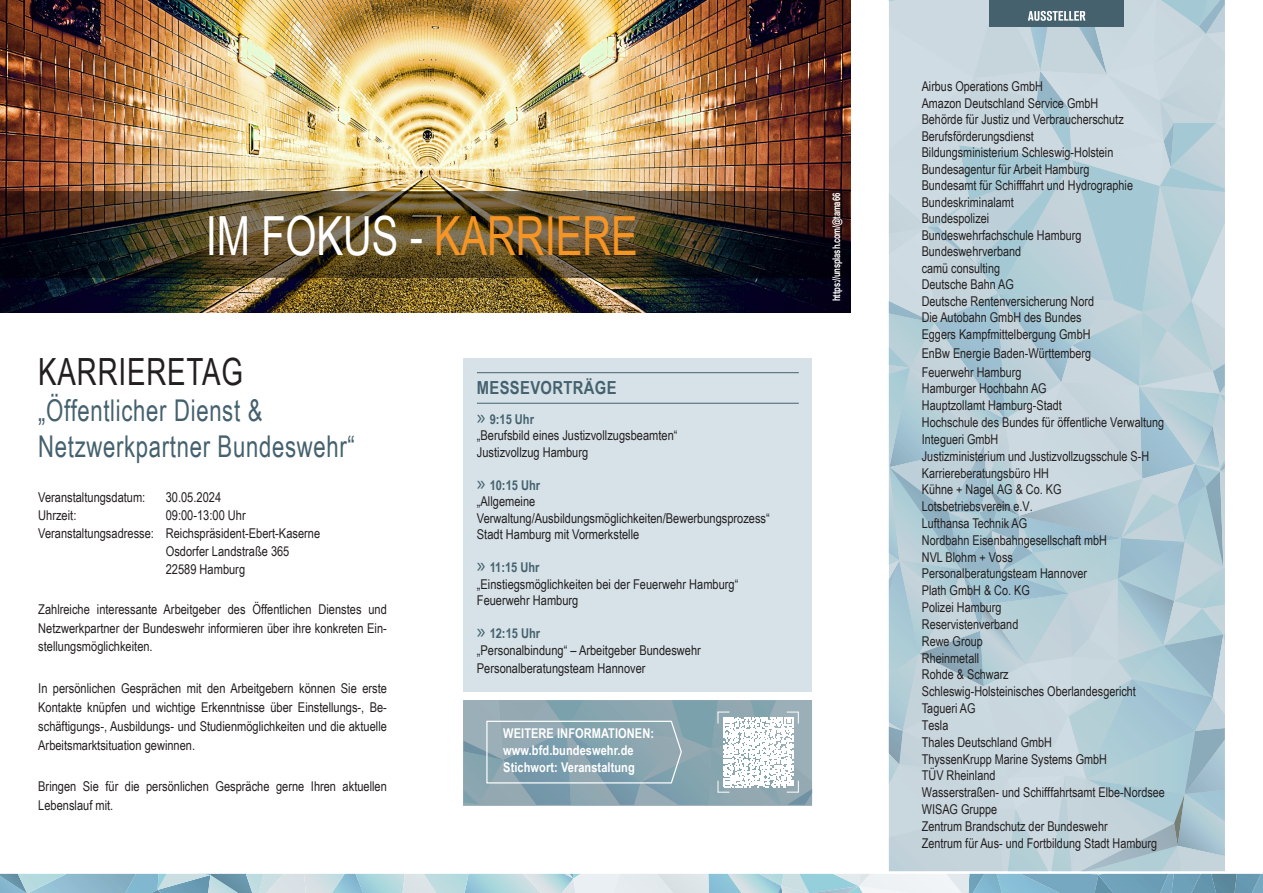
<style>
.page{position:relative;width:1263px;height:893px;background:#fff}
.page>*{position:absolute;margin:0;border:0;box-sizing:border-box;transform-origin:0 0}
.Veranstaltungs-Uhrze{font:54px "Arial Narrow";color:#fff;scale:.9 1}
.Headline_2{font:37.5px "Arial Narrow";letter-spacing:.025em;color:#231f20;scale:.9 1}
.Subline{font:30px/36px "Arial Narrow";letter-spacing:.025em;color:#45616e;scale:.9 1}
.Headlines_Zwischenhe{font:700 18px "Arial Narrow";letter-spacing:.02em;color:#45616e}
.Text{font:13.5px/16.8px "Arial Narrow";color:#231f20;text-align:justify}
.Text_Aufzählung_link{font:13.5px/16.5px "Arial Narrow";color:#231f20}
.t1{font:700 13.5px/17px "Arial Narrow";letter-spacing:.005em;color:#fff}
.t2{font:700 13.5px "Arial Narrow";color:#45616e}
.Veranstaltungs-Uhrze-2{font:700 10.5px "Arial Narrow";letter-spacing:-.025em;color:#fff;scale:.9 1}
.s1{color:#f79524}
.s2{font-family:"Myriad Pro";font-weight:400;font-size:21px}
</style>
<div class="page">
<img style="left:0;top:0;width:1263px;height:893px">
<p class="Veranstaltungs-Uhrze" style="left:206px;top:197px;width:481px">IM FOKUS - <span class="s1">KARRIERE</span></p>
<p class="Headline_2" style="left:38px;top:345px;width:229px">KARRIERETAG</p>
<p class="Subline" style="left:38px;top:392px;width:353px">„Öffentlicher Dienst &amp;<br>Netzwerkpartner Bundeswehr“</p>
<p class="Text" style="left:38px;top:489px;width:109px">Veranstaltungsdatum:</p>
<p class="Text" style="left:166px;top:489px;width:57px">30.05.2024</p>
<p class="Text" style="left:38px;top:507px;width:40px">Uhrzeit:</p>
<p class="Text" style="left:166px;top:507px;width:82px">09:00-13:00 Uhr</p>
<p class="Text" style="left:38px;top:525px;width:283px">Veranstaltungsadresse: Reichspräsident-Ebert-Kaserne</p>
<p class="Text" style="left:166px;top:543px;width:125px">Osdorfer Landstraße 365</p>
<p class="Text" style="left:166px;top:561px;width:81px">22589 Hamburg</p>
<p class="Text" style="left:38px;top:599px;width:350px;line-height:18.8px">Zahlreiche interessante Arbeitgeber des Öffentlichen Dienstes und Netzwerkpartner der Bundeswehr informieren über ihre konkreten Ein&shy;stellungsmöglichkeiten.</p>
<p class="Text" style="left:38px;top:679px;width:350px;line-height:18.8px">In persönlichen Gesprächen mit den Arbeitgebern können Sie erste Kontakte knüpfen und wichtige Erkenntnisse über Einstellungs-, Be&shy;schäftigungs-, Ausbildungs- und Studienmöglichkeiten und die aktuelle Arbeitsmarktsituation gewinnen.</p>
<p class="Text" style="left:38px;top:777px;width:350px;line-height:18.8px">Bringen Sie für die persönlichen Gespräche gerne Ihren aktuellen<br>Lebenslauf mit.</p>
<p class="Headlines_Zwischenhe" style="left:477px;top:374px;width:141px">MESSEVORTRÄGE</p>
<p class="t2" style="left:477px;top:409px;width:59px"><span class="s2">»</span> 9:15 Uhr</p>
<p class="Text" style="left:477px;top:426px;width:202px">„Berufsbild eines Justizvollzugsbeamten“</p>
<p class="Text" style="left:477px;top:443px;width:113px">Justizvollzug Hamburg</p>
<p class="t2" style="left:477px;top:475px;width:65px"><span class="s2">»</span> 10:15 Uhr</p>
<p class="Text_Aufzählung_link" style="left:477px;top:493px;width:294px">„Allgemeine<br>Verwaltung/Ausbildungsmöglichkeiten/Bewerbungsprozess“</p>
<p class="Text_Aufzählung_link" style="left:477px;top:526px;width:164px">Stadt Hamburg mit Vormerkstelle</p>
<p class="t2" style="left:477px;top:557px;width:64px"><span class="s2">»</span> 11:15 Uhr</p>
<p class="Text_Aufzählung_link" style="left:477px;top:575px;width:263px">„Einstiegsmöglichkeiten bei der Feuerwehr Hamburg“</p>
<p class="Text_Aufzählung_link" style="left:477px;top:592px;width:103px">Feuerwehr Hamburg</p>
<p class="t2" style="left:477px;top:623px;width:65px"><span class="s2">»</span> 12:15 Uhr</p>
<p class="Text" style="left:477px;top:642px;width:226px">„Personalbindung“ – Arbeitgeber Bundeswehr</p>
<p class="Text" style="left:477px;top:660px;width:170px">Personalberatungsteam Hannover</p>
<p class="t1" style="left:503px;top:724px;width:152px">WEITERE INFORMATIONEN: www.bfd.bundeswehr.de</p>
<p class="t1" style="left:503px;top:758px;width:133px">Stichwort: Veranstaltung</p>
<p class="Veranstaltungs-Uhrze-2" style="left:828px;top:301px;width:121px;rotate:-90deg">https://unsplash.com/@tama66</p>
<p class="Text" style="left:922px;top:78px;width:213px;text-align:left">Airbus Operations GmbH<br>Amazon Deutschland Service GmbH<br>Behörde für Justiz und Verbraucherschutz<br>Berufsförderungsdienst<br>Bildungsministerium Schleswig-Holstein<br>Bundesagentur für Arbeit Hamburg<br>Bundesamt für Schifffahrt und Hydrographie<br>Bundeskriminalamt<br>Bundespolizei<br>Bundeswehrfachschule Hamburg<br>Bundeswehrverband<br>camü consulting<br>Deutsche Bahn AG<br>Deutsche Rentenversicherung Nord<br>Die Autobahn GmbH des Bundes</p>
<p class="Text" style="left:922px;top:324px;width:171px;line-height:18.9px">Eggers Kampfmittelbergung GmbH EnBw Energie Baden-Württemberg Feuerwehr Hamburg</p>
<p class="Text" style="left:922px;top:380px;width:244px;text-align:left">Hamburger Hochbahn AG<br>Hauptzollamt Hamburg-Stadt<br>Hochschule des Bundes für öffentliche Verwaltung<br>Integueri GmbH<br>Justizministerium und Justizvollzugsschule S-H<br>Karriereberatungsbüro HH<br>Kühne + Nagel AG &amp; Co. KG<br>Lotsbetriebsverein e.V.<br>Lufthansa Technik AG<br>Nordbahn Eisenbahngesellschaft mbH<br>NVL Blohm + Voss<br>Personalberatungsteam Hannover<br>Plath GmbH &amp; Co. KG<br>Polizei Hamburg<br>Reservistenverband<br>Rewe Group<br>Rheinmetall<br>Rohde &amp; Schwarz<br>Schleswig-Holsteinisches Oberlandesgericht<br>Tagueri AG<br>Tesla<br>Thales Deutschland GmbH<br>ThyssenKrupp Marine Systems GmbH<br>TÜV Rheinland<br>Wasserstraßen- und Schifffahrtsamt Elbe-Nordsee<br>WISAG Gruppe<br>Zentrum Brandschutz der Bundeswehr<br>Zentrum für Aus- und Fortbildung Stadt Hamburg</p>
</div>
